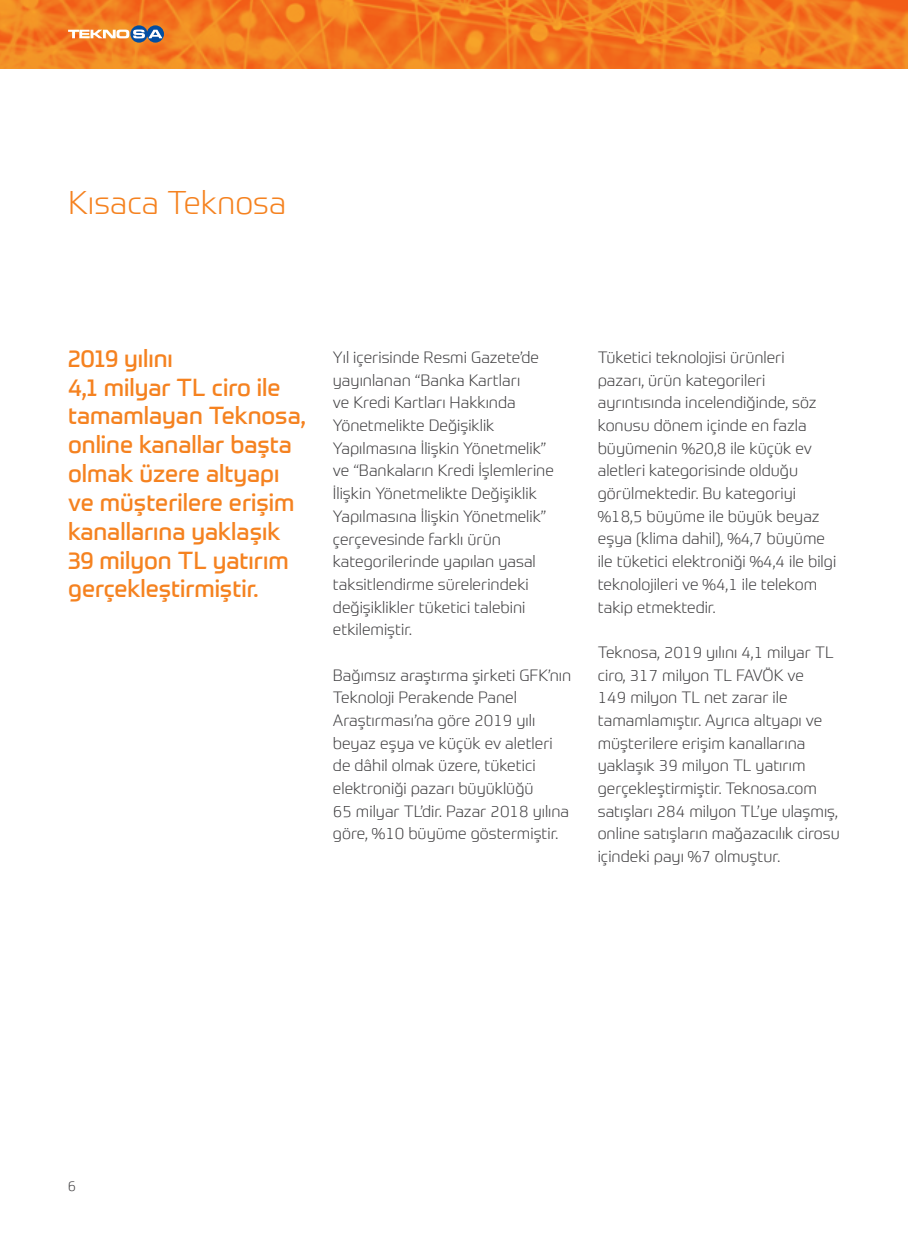
<style>
.page{position:relative;width:908px;height:1248px;background:#fff}
.page>*{position:absolute;margin:0;border:0;box-sizing:border-box;transform-origin:0 0}
.t1{font:300 32px "Prometo";color:#f58220}
.t2{font:24px/28.8px "Prometo";color:#f58220}
.t3{font:300 16px/22.6px "Prometo";color:#414042}
.t4{font:300 14px "Prometo";color:#414042}
</style>
<div class="page">
<svg style="left:0;top:0;width:907px;height:68px;background:#f27c20"></svg>
<svg style="left:147px;top:25px;width:17px;height:18px"></svg>
<svg style="left:130px;top:25px;width:18px;height:18px"></svg>
<svg style="left:68px;top:30px;width:94px;height:8px"></svg>
<h1 class="t1" style="left:68px;top:183px;width:219px">Kısaca Teknosa</h1>
<h2 class="t2" style="left:68px;top:343px;width:239px">2019 yılını<br>4,1 milyar TL ciro ile tamamlayan Teknosa, online kanallar başta olmak üzere altyapı ve müşterilere erişim kanallarına yaklaşık<br>39 milyon TL yatırım gerçekleştirmiştir.</h2>
<p class="t3" style="left:333px;top:346px;width:222px">Yıl içerisinde Resmi Gazete’de yayınlanan “Banka Kartları<br>ve Kredi Kartları Hakkında<br>Yönetmelikte Değişiklik<br>Yapılmasına İlişkin Yönetmelik” ve “Bankaların Kredi İşlemlerine<br>İlişkin Yönetmelikte Değişiklik<br>Yapılmasına İlişkin Yönetmelik” çerçevesinde farklı ürün kategorilerinde yapılan yasal taksitlendirme sürelerindeki değişiklikler tüketici talebini etkilemiştir.</p>
<p class="t3" style="left:333px;top:663px;width:240px">Bağımsız araştırma şirketi GFK’nın<br>Teknoloji Perakende Panel<br>Araştırması’na göre 2019 yılı beyaz eşya ve küçük ev aletleri de dâhil olmak üzere, tüketici elektroniği pazarı büyüklüğü<br>65 milyar TL’dir. Pazar 2018 yılına göre, %10 büyüme göstermiştir.</p>
<p class="t3" style="left:597px;top:346px;width:240px">Tüketici teknolojisi ürünleri<br>pazarı, ürün kategorileri ayrıntısında incelendiğinde, söz konusu dönem içinde en fazla büyümenin %20,8 ile küçük ev aletleri kategorisinde olduğu görülmektedir. Bu kategoriyi %18,5 büyüme ile büyük beyaz eşya (klima dahil), %4,7 büyüme ile tüketici elektroniği %4,4 ile bilgi teknolojileri ve %4,1 ile telekom takip etmektedir.</p>
<p class="t3" style="left:597px;top:640px;width:243px">Teknosa, 2019 yılını 4,1 milyar TL ciro, 317 milyon TL FAVÖK ve<br>149 milyon TL net zarar ile tamamlamıştır. Ayrıca altyapı ve müşterilere erişim kanallarına yaklaşık 39 milyon TL yatırım gerçekleştirmiştir. Teknosa.com satışları 284 milyon TL’ye ulaşmış, online satışların mağazacılık cirosu içindeki payı %7 olmuştur.</p>
<p class="t4" style="left:68px;top:1177px;width:9px">6</p>
</div>
